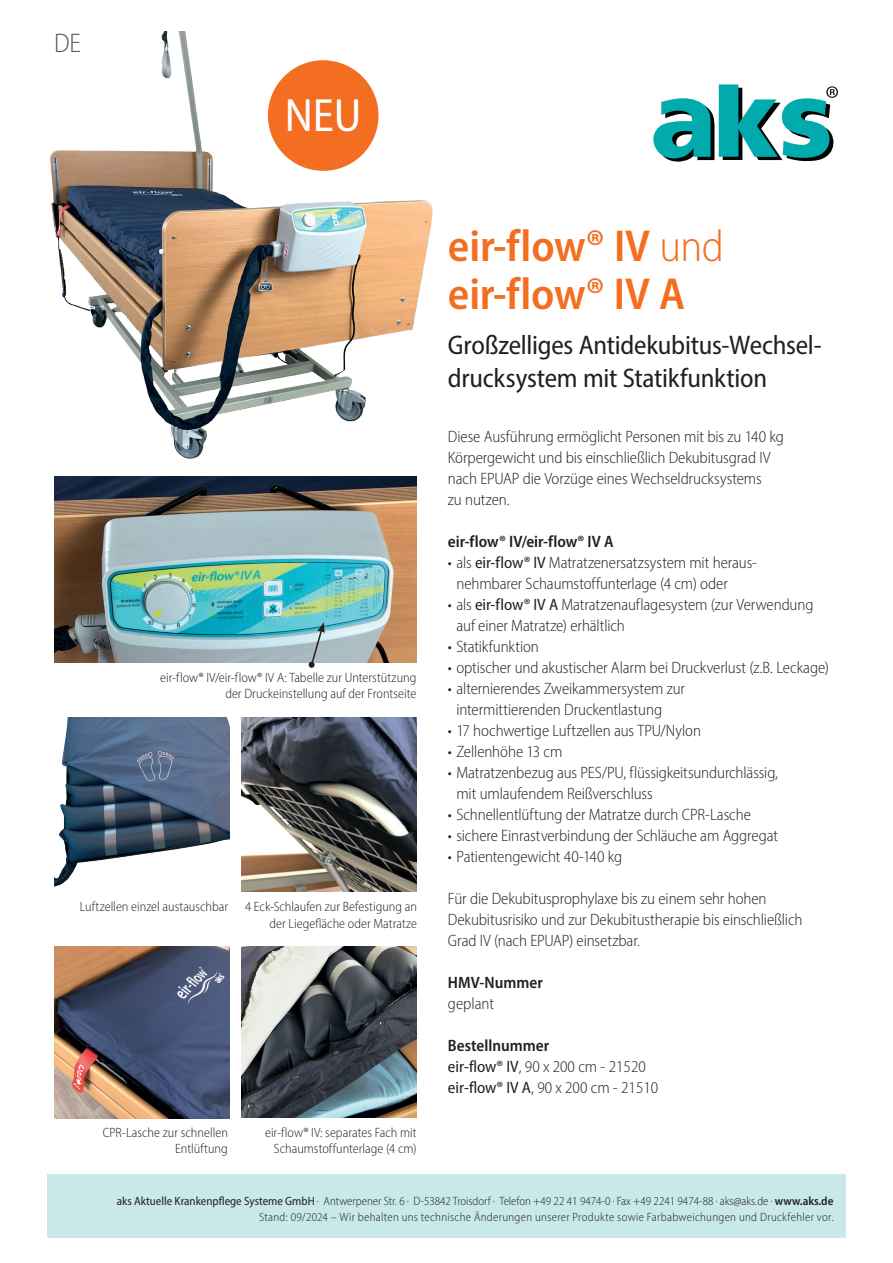
<style>
.page{position:relative;width:893px;height:1263px;background:#fff}
.page>*{position:absolute;margin:0;border:0;box-sizing:border-box;transform-origin:0 0}
.t1{font:semi-condensed 46.8px "Myriad Pro";color:#fff}
.t2{font:600 semi-condensed 45px/48px "Myriad Pro";letter-spacing:-.005em;color:#f36e21}
.t3{font:semi-condensed 27px/32.4px "Myriad Pro";letter-spacing:-.01em;color:#231f20}
.t4{font:300 semi-condensed 27px "Myriad Pro";color:#57585a}
.t5{font:300 semi-condensed 16.5px/21px "Myriad Pro";letter-spacing:-.01em;color:#231f20}
.t6{font:600 semi-condensed 16.5px "Myriad Pro";color:#231f20}
.t7{font:300 semi-condensed 13.5px/16.2px "Myriad Pro";color:#231f20;text-align:right}
.t8{font:300 semi-condensed 12px/16px "Myriad Pro";letter-spacing:.02em;color:#231f20;text-align:right}
.s1{font-weight:300}
.s2{font-weight:400}
.s3{font-weight:600}
</style>
<div class="page">
<svg style="left:653px;top:84px;width:185px;height:78px"></svg>
<div style="left:47px;top:1174px;width:799px;height:63px;background:#c8e8ea"></div>
<img style="left:50px;top:32px;width:383px;height:428px">
<div style="left:268px;top:60px;width:110px;height:111px;background:#f36e21;border-radius:50%"></div>
<img style="left:241px;top:717px;width:175px;height:175px">
<img style="left:54px;top:717px;width:175px;height:170px">
<img style="left:241px;top:946px;width:175px;height:172px">
<img style="left:54px;top:946px;width:175px;height:172px">
<img style="left:54px;top:476px;width:362px;height:186px">
<svg style="left:308px;top:622px;width:17px;height:46px"></svg>
<h3 class="t4" style="left:54px;top:27px;width:28px">DE</h3>
<h1 class="t1" style="left:285px;top:87px;width:78px">NEU</h1>
<p class="t7" style="left:160px;top:669px;width:258px">eir-flow® IV/eir-flow® IV A: Tabelle zur Unterstützung der Druckeinstellung auf der Frontseite</p>
<p class="t7" style="left:80px;top:899px;width:150px">Luftzellen einzel austauschbar</p>
<p class="t7" style="left:245px;top:899px;width:173px">4 Eck-Schlaufen zur Befestigung an der Liegefläche oder Matratze</p>
<p class="t7" style="left:103px;top:1124px;width:127px">CPR-Lasche zur schnellen<br>Entlüftung</p>
<p class="t7" style="left:265px;top:1124px;width:153px">eir-flow® IV: separates Fach mit<br>Schaumstoffunterlage (4 cm)</p>
<h2 class="t2" style="left:448px;top:221px;width:278px">eir-flow® IV <span class="s1">und </span>eir-flow® IV A</h2>
<h3 class="t3" style="left:448px;top:329px;width:376px">Großzelliges Antidekubitus-Wechsel&shy;drucksystem mit Statikfunktion</h3>
<p class="t5" style="left:448px;top:425px;width:337px">Diese Ausführung ermöglicht Personen mit bis zu 140 kg Körpergewicht und bis einschließlich Dekubitusgrad IV nach EPUAP die Vorzüge eines Wechseldrucksystems<br>zu nutzen.</p>
<p class="t6" style="left:448px;top:531px;width:167px">eir-flow® IV/eir-flow® IV A</p>
<p class="t5" style="left:456px;top:551px;width:302px;text-indent:-9px">• als <span class="s2">eir-flow® IV</span> Matratzenersatzsystem mit heraus&shy;nehmbarer Schaumstoffunterlage (4 cm) oder</p>
<p class="t5" style="left:456px;top:593px;width:359px;text-indent:-9px">• als <span class="s2">eir-flow® IV A</span> Matratzenauflagesystem (zur Verwendung auf einer Matratze) erhältlich</p>
<p class="t5" style="left:448px;top:635px;width:93px">• Statikfunktion</p>
<p class="t5" style="left:448px;top:656px;width:383px">• optischer und akustischer Alarm bei Druckverlust (z.B. Leckage)</p>
<p class="t5" style="left:456px;top:677px;width:230px;text-indent:-8px">• alternierendes Zweikammersystem zur intermittierenden Druckentlastung</p>
<p class="t5" style="left:448px;top:719px;width:255px">• 17 hochwertige Luftzellen aus TPU/Nylon</p>
<p class="t5" style="left:448px;top:740px;width:116px">• Zellenhöhe 13 cm</p>
<p class="t5" style="left:456px;top:761px;width:323px;text-indent:-8px">• Matratzenbezug aus PES/PU, flüssigkeitsundurchlässig, mit umlaufendem Reißverschluss</p>
<p class="t5" style="left:448px;top:803px;width:305px">• Schnellentlüftung der Matratze durch CPR-Lasche</p>
<p class="t5" style="left:448px;top:825px;width:332px">• sichere Einrastverbindung der Schläuche am Aggregat</p>
<p class="t5" style="left:448px;top:846px;width:176px">• Patientengewicht 40-140 kg</p>
<p class="t5" style="left:448px;top:887px;width:356px">Für die Dekubitusprophylaxe bis zu einem sehr hohen<br>Dekubitusrisiko und zur Dekubitustherapie bis einschließlich<br>Grad IV (nach EPUAP) einsetzbar.</p>
<p class="t6" style="left:448px;top:972px;width:96px">HMV-Nummer</p>
<p class="t5" style="left:448px;top:993px;width:48px">geplant</p>
<p class="t5" style="left:448px;top:1034px;width:212px"><span class="s3">Bestellnummer<br></span><span class="s2">eir-flow® IV</span>, 90 x 200 cm - 21520 <span class="s2">eir-flow® IV A</span>, 90 x 200 cm - 21510</p>
<p class="t8" style="left:117px;top:1192px;width:718px"><span class="s2">aks Aktuelle Krankenpflege Systeme GmbH .</span> Antwerpener Str. 6 <span class="s2">.</span> D-53842 Troisdorf <span class="s2">.</span> Telefon +49 22 41 9474-0 <span class="s2">.</span> Fax +49 2241 9474-88 <span class="s2">.</span> aks@aks.de <span class="s2">.</span> <span class="s3">www.aks.de<br></span>Stand: 09/2024 – Wir behalten uns technische Änderungen unserer Produkte sowie Farbabweichungen und Druckfehler vor.</p>
</div>
